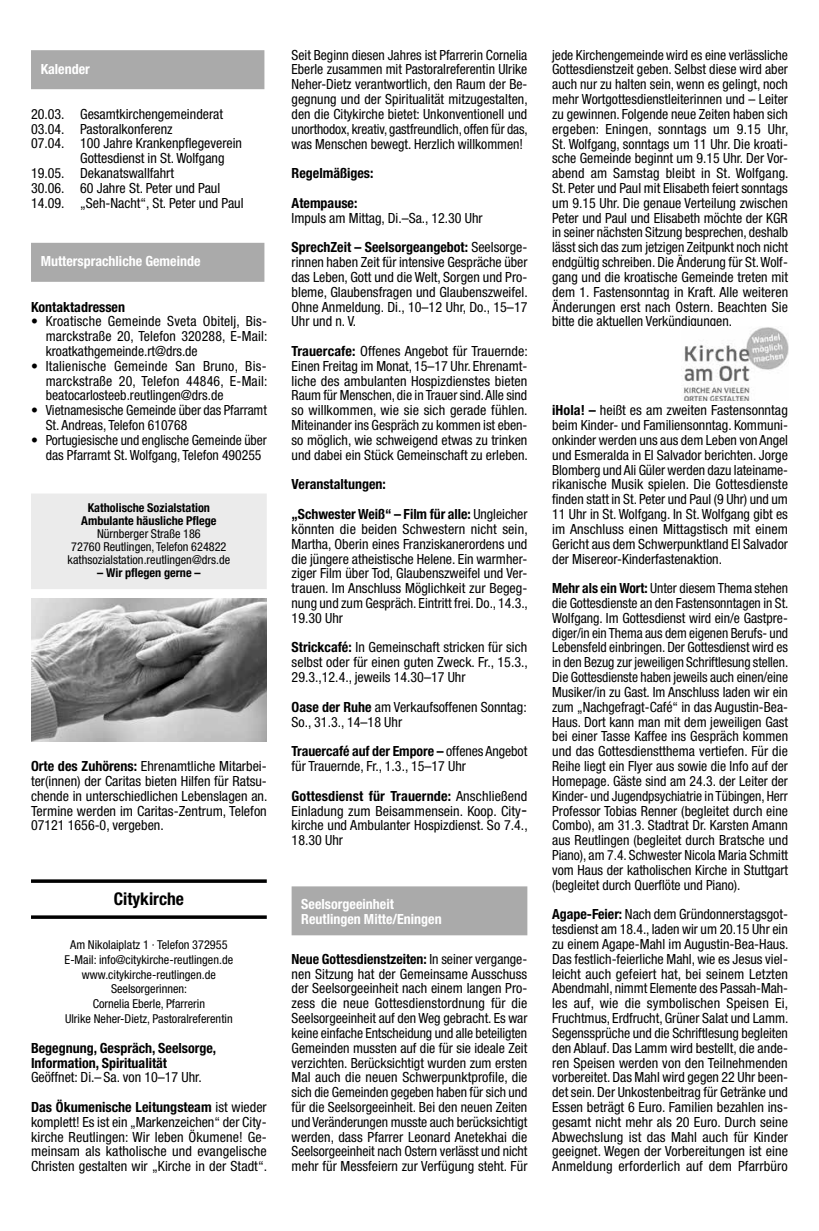
<style>
.page{position:relative;width:819px;height:1231px;background:#fff}
.page>*{position:absolute;margin:0;border:0;box-sizing:border-box;transform-origin:0 0}
.t1{font:700 condensed 17.5px "Helvetica Neue";color:#000}
.t2{font:condensed 14px/14.9px "Helvetica Neue";color:#000;text-align:justify}
.t3{font:700 condensed 14px/29.6px "Helvetica Neue";color:#000}
.t4{font:700 condensed 14px/14.9px "Helvetica Neue";color:#fff}
.t5{font:condensed 12.25px/14.9px "Helvetica Neue";color:#000;text-align:center}
.t6{font:700 condensed 12.25px/13px "Helvetica Neue";color:#000;text-align:center}
.s1{font-weight:700}
.s2{font-weight:400}
</style>
<div class="page">
<hr style="left:31px;top:879px;width:236px;height:3px;background:#000">
<hr style="left:31px;top:915px;width:236px;height:3px;background:#000">
<div style="left:33px;top:52px;width:230px;height:36px;background:#aaa"></div>
<div style="left:31px;top:50px;width:233px;height:39px;border:3px solid #aaa"></div>
<div style="left:33px;top:244px;width:230px;height:36px;background:#aaa"></div>
<div style="left:31px;top:243px;width:233px;height:39px;border:3px solid #aaa"></div>
<div style="left:32px;top:494px;width:234px;height:94px;background:#ebebeb"></div>
<div style="left:31px;top:493px;width:236px;height:96px;border:2px solid #ebebeb"></div>
<img style="left:31px;top:598px;width:236px;height:143px">
<div style="left:293px;top:888px;width:232px;height:45px;background:#aaa"></div>
<div style="left:291px;top:886px;width:236px;height:49px;border:4px solid #aaa"></div>
<img style="left:683px;top:327px;width:105px;height:73px">
<p class="t4" style="left:41px;top:61px;width:51px">Kalender</p>
<p class="t2" style="left:31px;top:106px;width:194px">20.03. Gesamtkirchengemeinderat</p>
<p class="t2" style="left:31px;top:121px;width:143px">03.04. Pastoralkonferenz</p>
<p class="t2" style="left:31px;top:136px;width:212px">07.04. 100 Jahre Krankenpflegeverein</p>
<p class="t2" style="left:80px;top:151px;width:146px">Gottesdienst in St. Wolfgang</p>
<p class="t2" style="left:31px;top:166px;width:144px">19.05. Dekanatswallfahrt</p>
<p class="t2" style="left:31px;top:180px;width:191px">30.06. 60 Jahre St. Peter und Paul</p>
<p class="t2" style="left:31px;top:195px;width:214px">14.09. „Seh-Nacht“, St. Peter und Paul</p>
<p class="t4" style="left:41px;top:253px;width:161px">Muttersprachliche Gemeinde</p>
<p class="t3" style="left:31px;top:291px;width:96px">Kontaktadressen</p>
<p class="t2" style="left:46px;top:314px;width:223px;text-align:left;text-indent:-15px">• Kroatische Gemeinde Sveta Obitelj, Bis&shy;marckstraße 20, Telefon 320288, E-Mail: kroatkathgemeinde.rt@drs.de</p>
<p class="t2" style="left:46px;top:358px;width:223px;text-align:left;text-indent:-15px">• Italienische Gemeinde San Bruno, Bis&shy;marckstraße 20, Telefon 44846, E-Mail: beatocarlosteeb.reutlingen@drs.de</p>
<p class="t2" style="left:46px;top:403px;width:223px;text-indent:-15px">• Vietnamesische Gemeinde über das Pfarramt<br>St. Andreas, Telefon 610768</p>
<p class="t2" style="left:46px;top:432px;width:222px;text-indent:-15px">• Portugiesische und englische Gemeinde über das Pfarramt St. Wolfgang, Telefon 490255</p>
<p class="t6" style="left:81px;top:501px;width:137px">Katholische Sozialstation<br>Ambulante häusliche Pflege</p>
<p class="t5" style="left:68px;top:527px;width:164px;line-height:13px">Nürnberger Straße 186<br>72760 Reutlingen, Telefon 624822 kathsozialstation.reutlingen@drs.de</p>
<p class="t6" style="left:97px;top:566px;width:105px">– Wir pflegen gerne –</p>
<p class="t2" style="left:31px;top:758px;width:238px"><span class="s1">Orte des Zuhörens:</span> Ehrenamtliche Mitarbei&shy;ter(innen) der Caritas bieten Hilfen für Ratsu&shy;chende in unterschiedlichen Lebenslagen an.<br>Termine werden im Caritas-Zentrum, Telefon 07121 1656-0, vergeben.</p>
<p class="t1" style="left:114px;top:888px;width:72px">Citykirche</p>
<p class="t5" style="left:65px;top:937px;width:170px">Am Nikolaiplatz 1 · Telefon 372955<br>E-Mail: info@citykirche-reutlingen.de www.citykirche-reutlingen.de Seelsorgerinnen:<br>Cornelia Eberle, Pfarrerin<br>Ulrike Neher-Dietz, Pastoralreferentin</p>
<p class="t3" style="left:31px;top:1039px;width:187px;line-height:14.9px">Begegnung, Gespräch, Seelsorge,<br>Information, Spiritualität</p>
<p class="t2" style="left:31px;top:1062px;width:237px;line-height:29.6px">Geöffnet: Di.– Sa. von 10–17 Uhr.<br><span class="s1">Das Ökumenische Leitungsteam</span> ist wieder</p>
<p class="t2" style="left:31px;top:1114px;width:238px">komplett! Es ist ein „Markenzeichen“ der City&shy;kirche Reutlingen: Wir leben Ökumene! Ge&shy;meinsam als katholische und evangelische Christen gestalten wir „Kirche in der Stadt“.</p>
<p class="t2" style="left:291px;top:47px;width:237px">Seit Beginn diesen Jahres ist Pfarrerin Cornelia Eberle zusammen mit Pastoralreferentin Ulrike Neher-Dietz verantwortlich, den Raum der Be&shy;gegnung und der Spiritualität mitzugestalten, den die Citykirche bietet: Unkonventionell und unorthodox, kreativ, gastfreundlich, offen für das, was Menschen bewegt. Herzlich willkommen!</p>
<p class="t3" style="left:291px;top:158px;width:83px">Regelmäßiges:<br>Atempause:</p>
<p class="t2" style="left:291px;top:203px;width:237px;line-height:29.6px">Impuls am Mittag, Di.–Sa., 12.30 Uhr<br><span class="s1">SprechZeit – Seelsorgeangebot:</span> Seelsorge-</p>
<p class="t2" style="left:291px;top:254px;width:237px">rinnen haben Zeit für intensive Gespräche über das Leben, Gott und die Welt, Sorgen und Pro&shy;bleme, Glaubensfragen und Glaubenszweifel.<br>Ohne Anmeldung. Di., 10–12 Uhr, Do., 15–17<br>Uhr und n. V.</p>
<p class="t2" style="left:291px;top:343px;width:238px"><span class="s1">Trauercafe:</span> Offenes Angebot für Trauernde:<br>Einen Freitag im Monat, 15–17 Uhr. Ehrenamt&shy;liche des ambulanten Hospizdienstes bieten Raum für Menschen, die in Trauer sind. Alle sind so willkommen, wie sie sich gerade fühlen.<br>Miteinander ins Gespräch zu kommen ist eben&shy;so möglich, wie schweigend etwas zu trinken und dabei ein Stück Gemeinschaft zu erleben.</p>
<p class="t3" style="left:291px;top:469px;width:237px">Veranstaltungen:<br>„Schwester Weiß“ – Film für alle: <span class="s2">Ungleicher</span></p>
<p class="t2" style="left:291px;top:521px;width:238px">könnten die beiden Schwestern nicht sein, Martha, Oberin eines Franziskanerordens und die jüngere atheistische Helene. Ein warmher&shy;ziger Film über Tod, Glaubenszweifel und Ver&shy;trauen. Im Anschluss Möglichkeit zur Begeg&shy;nung und zum Gespräch. Eintritt frei. Do., 14.3., 19.30 Uhr</p>
<p class="t2" style="left:291px;top:640px;width:238px"><span class="s1">Strickcafé:</span> In Gemeinschaft stricken für sich selbst oder für einen guten Zweck. Fr., 15.3., 29.3.,12.4., jeweils 14.30–17 Uhr</p>
<p class="t2" style="left:291px;top:699px;width:237px"><span class="s1">Oase der Ruhe</span> am Verkaufsoffenen Sonntag:<br>So., 31.3., 14–18 Uhr</p>
<p class="t2" style="left:291px;top:743px;width:237px"><span class="s1">Trauercafé auf der Empore –</span> offenes Angebot für Trauernde, Fr., 1.3., 15–17 Uhr</p>
<p class="t2" style="left:291px;top:788px;width:237px;text-align:left"><span class="s1">Gottesdienst für Trauernde:</span> Anschließend Einladung zum Beisammensein. Koop. City&shy;kirche und Ambulanter Hospizdienst. So 7.4., 18.30 Uhr</p>
<p class="t4" style="left:301px;top:896px;width:142px">Seelsorgeeinheit<br>Reutlingen Mitte/Eningen</p>
<p class="t2" style="left:291px;top:951px;width:237px"><span class="s1">Neue Gottesdienstzeiten:</span> In seiner vergange&shy;nen Sitzung hat der Gemeinsame Ausschuss der Seelsorgeeinheit nach einem langen Pro&shy;zess die neue Gottesdienstordnung für die Seelsorgeeinheit auf den Weg gebracht. Es war keine einfache Entscheidung und alle beteiligten Gemeinden mussten auf die für sie ideale Zeit verzichten. Berücksichtigt wurden zum ersten Mal auch die neuen Schwerpunktprofile, die sich die Gemeinden gegeben haben für sich und für die Seelsorgeeinheit. Bei den neuen Zeiten und Veränderungen musste auch berücksichtigt werden, dass Pfarrer Leonard Anetekhai die Seelsorgeeinheit nach Ostern verlässt und nicht mehr für Messfeiern zur Verfügung steht. Für</p>
<p class="t2" style="left:552px;top:47px;width:238px">jede Kirchengemeinde wird es eine verlässliche Gottesdienstzeit geben. Selbst diese wird aber auch nur zu halten sein, wenn es gelingt, noch mehr Wortgottesdienstleiterinnen und – Leiter zu gewinnen. Folgende neue Zeiten haben sich ergeben: Eningen, sonntags um 9.15 Uhr, St. Wolfgang, sonntags um 11 Uhr. Die kroati&shy;sche Gemeinde beginnt um 9.15 Uhr. Der Vor&shy;abend am Samstag bleibt in St. Wolfgang.<br>St. Peter und Paul mit Elisabeth feiert sonntags um 9.15 Uhr. Die genaue Verteilung zwischen Peter und Paul und Elisabeth möchte der KGR in seiner nächsten Sitzung besprechen, deshalb lässt sich das zum jetzigen Zeitpunkt noch nicht endgültig schreiben. Die Änderung für St. Wolf&shy;gang und die kroatische Gemeinde treten mit dem 1. Fastensonntag in Kraft. Alle weiteren Änderungen erst nach Ostern. Beachten Sie bitte die aktuellen Verkündigungen.</p>
<p class="t2" style="left:552px;top:403px;width:237px"><span class="s1">iHola! –</span> heißt es am zweiten Fastensonntag beim Kinder- und Familiensonntag. Kommuni&shy;onkinder werden uns aus dem Leben von Angel und Esmeralda in El Salvador berichten. Jorge Blomberg und Ali Güler werden dazu lateiname&shy;rikanische Musik spielen. Die Gottesdienste finden statt in St. Peter und Paul (9 Uhr) und um 11 Uhr in St. Wolfgang. In St. Wolfgang gibt es im Anschluss einen Mittagstisch mit einem Gericht aus dem Schwerpunktland El Salvador der Misereor-Kinderfastenaktion.</p>
<p class="t2" style="left:552px;top:580px;width:238px"><span class="s1">Mehr als ein Wort:</span> Unter diesem Thema stehen die Gottesdienste an den Fastensonntagen in St.<br>Wolfgang. Im Gottesdienst wird ein/e Gastpre&shy;diger/in ein Thema aus dem eigenen Berufs- und Lebensfeld einbringen. Der Gottesdienst wird es in den Bezug zur jeweiligen Schriftlesung stellen.<br>Die Gottesdienste haben jeweils auch einen/eine Musiker/in zu Gast. Im Anschluss laden wir ein zum „Nachgefragt-Café“ in das Augustin-Bea-Haus. Dort kann man mit dem jeweiligen Gast bei einer Tasse Kaffee ins Gespräch kommen und das Gottesdienstthema vertiefen. Für die Reihe liegt ein Flyer aus sowie die Info auf der Homepage. Gäste sind am 24.3. der Leiter der Kinder- und Jugendpsychiatrie in Tübingen, Herr Professor Tobias Renner (begleitet durch eine Combo), am 31.3. Stadtrat Dr. Karsten Amann aus Reutlingen (begleitet durch Bratsche und Piano), am 7.4. Schwester Nicola Maria Schmitt vom Haus der katholischen Kirche in Stuttgart (begleitet durch Querflöte und Piano).</p>
<p class="t2" style="left:552px;top:906px;width:238px"><span class="s1">Agape-Feier:</span> Nach dem Gründonnerstagsgot&shy;tesdienst am 18.4., laden wir um 20.15 Uhr ein zu einem Agape-Mahl im Augustin-Bea-Haus.<br>Das festlich-feierliche Mahl, wie es Jesus viel&shy;leicht auch gefeiert hat, bei seinem Letzten Abendmahl, nimmt Elemente des Passah-Mah&shy;les auf, wie die symbolischen Speisen Ei, Fruchtmus, Erdfrucht, Grüner Salat und Lamm.<br>Segenssprüche und die Schriftlesung begleiten den Ablauf. Das Lamm wird bestellt, die ande&shy;ren Speisen werden von den Teilnehmenden vorbereitet. Das Mahl wird gegen 22 Uhr been&shy;det sein. Der Unkostenbeitrag für Getränke und Essen beträgt 6 Euro. Familien bezahlen ins&shy;gesamt nicht mehr als 20 Euro. Durch seine Abwechslung ist das Mahl auch für Kinder geeignet. Wegen der Vorbereitungen ist eine Anmeldung erforderlich auf dem Pfarrbüro</p>
</div>
